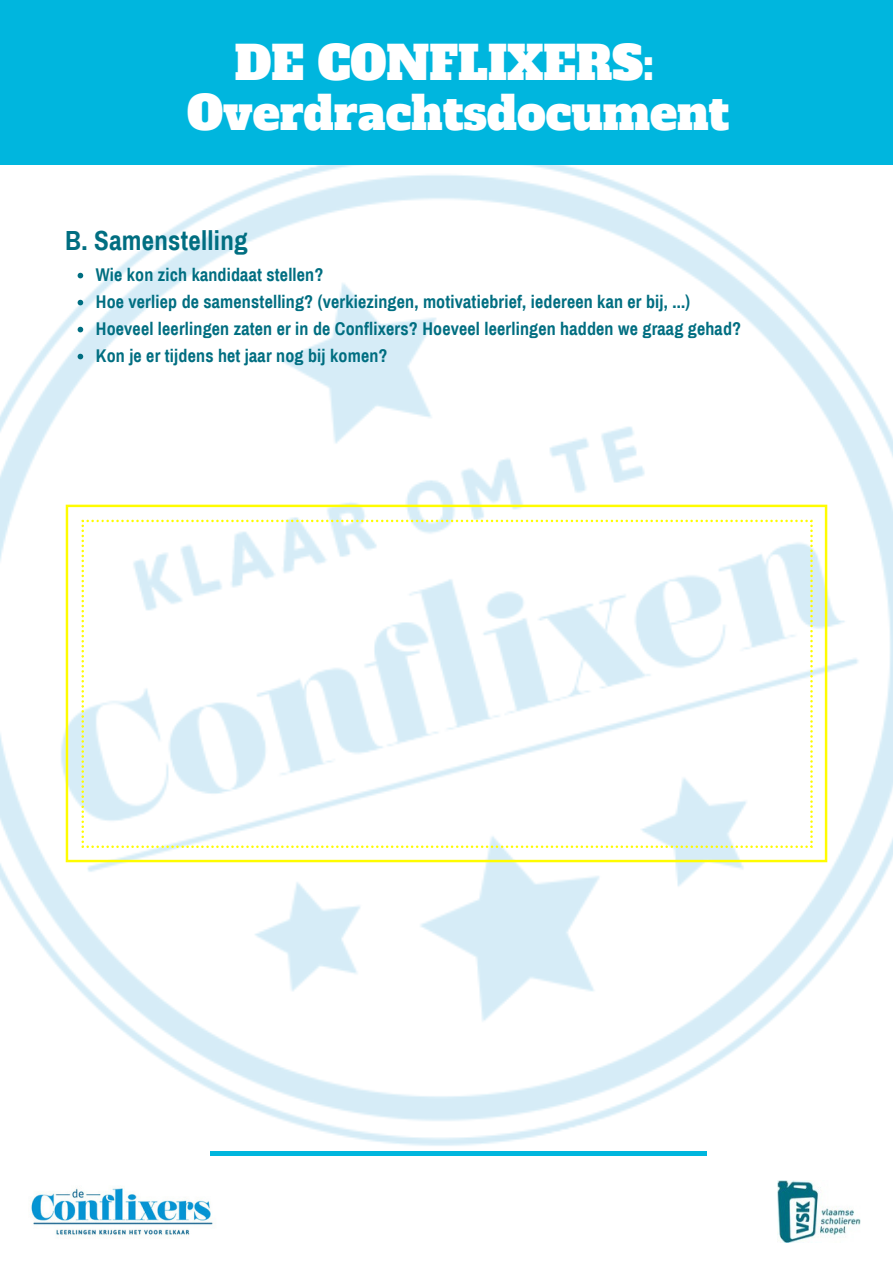
<style>
.page{position:relative;width:893px;height:1264px;background:#fff}
.page>*{position:absolute;margin:0;border:0;box-sizing:border-box;transform-origin:0 0}
.t1{font:45.45px/49.5px "Alfa Slab One";color:#fff}
.t2{font:700 27px "Archivo Narrow";letter-spacing:.01em;color:#006e81}
.t3{font:700 18px/27px "Archivo Narrow";letter-spacing:.01em;color:#006e81}
</style>
<div class="page">
<img style="left:0;top:164px;width:892px;height:992px">
<div style="left:164px;top:200px;width:16px;height:16px;background:#fff;border-radius:50%"></div>
<div style="left:0;top:0;width:892px;height:164px;background:#00b6de"></div>
<div style="left:210px;top:1150px;width:496px;height:5px;background:#00b6de"></div>
<img style="left:777px;top:1180px;width:83px;height:62px">
<img style="left:31px;top:1188px;width:182px;height:48px">
<svg style="left:66px;top:504px;width:761px;height:358px"></svg>
<svg style="left:81px;top:519px;width:731px;height:329px"></svg>
<svg style="left:78px;top:273px;width:5px;height:5px"></svg>
<svg style="left:78px;top:300px;width:5px;height:5px"></svg>
<svg style="left:78px;top:327px;width:5px;height:5px"></svg>
<svg style="left:78px;top:354px;width:5px;height:5px"></svg>
<h1 class="t1" style="left:187px;top:39px;width:544px;text-indent:48px">DE CONFLIXERS:<br>Overdrachtsdocument</h1>
<h2 class="t2" style="left:65px;top:226px;width:184px">B. Samenstelling</h2>
<p class="t3" style="left:96px;top:261px;width:646px">Wie kon zich kandidaat stellen?<br>Hoe verliep de samenstelling? (verkiezingen, motivatiebrief, iedereen kan er bij, ...)<br>Hoeveel leerlingen zaten er in de Conflixers? Hoeveel leerlingen hadden we graag gehad?<br>Kon je er tijdens het jaar nog bij komen?</p>
</div>
